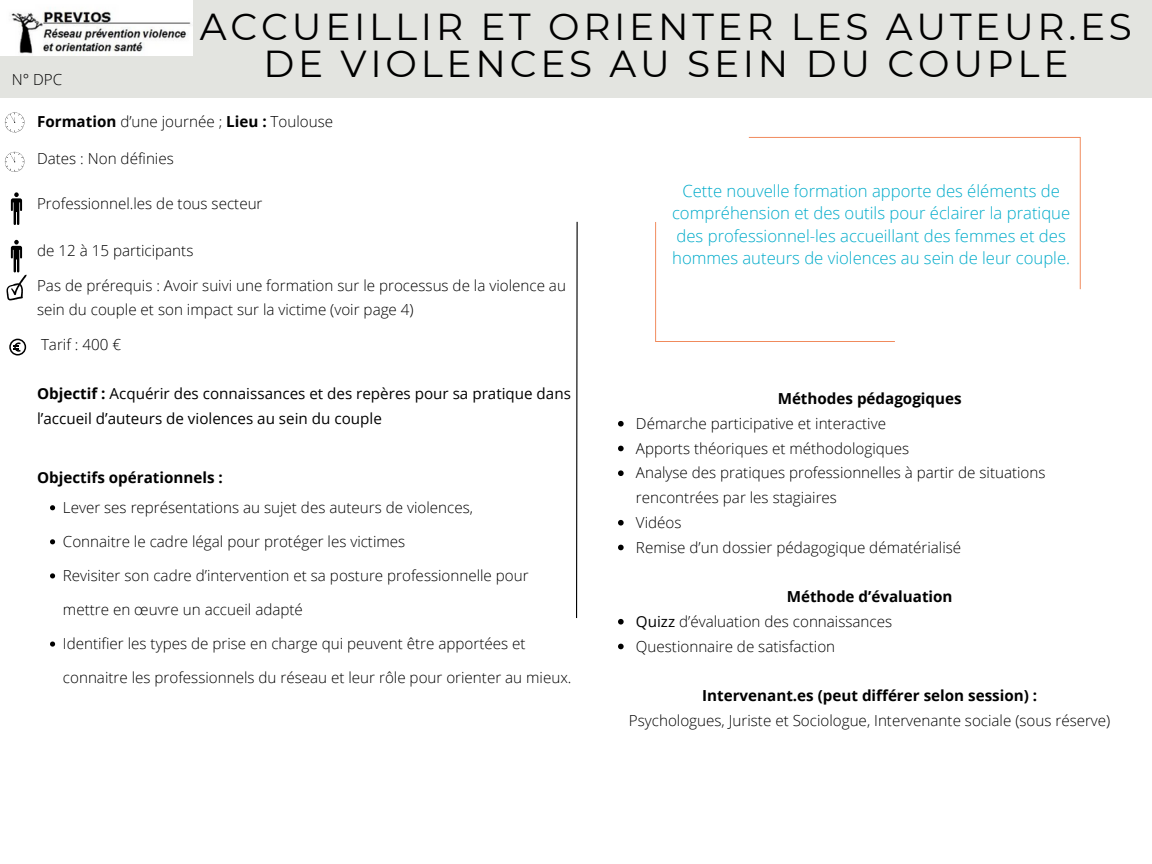
<style>
.page{position:relative;width:1152px;height:864px;background:#fff}
.page>*{position:absolute;margin:0;border:0;box-sizing:border-box;transform-origin:0 0}
.t1{font:37.5px/37.2px "Montserrat";letter-spacing:.1em;color:#000;text-align:center}
.t2{font:300 16.65px/22.5px "Open Sans";color:#01abca;text-align:center}
.t3{font:300 15.15px/24.8px "Open Sans";color:#000}
.t4{font:15.15px/25.5px "Open Sans";color:#000}
.t5{font:700 15.15px "Open Sans";color:#000}
.s1{font-weight:700}
.s2{font-weight:400}
</style>
<div class="page">
<div style="left:0;top:0;width:1152px;height:98px;background:#e3e4e0"></div>
<img style="left:0;top:0;width:192px;height:55px">
<svg style="left:576px;top:221px;width:2px;height:397px"></svg>
<svg style="left:5px;top:112px;width:20px;height:21px"></svg>
<svg style="left:11px;top:192px;width:11px;height:33px"></svg>
<svg style="left:6px;top:240px;width:21px;height:60px"></svg>
<svg style="left:9px;top:339px;width:17px;height:17px"></svg>
<svg style="left:5px;top:152px;width:20px;height:20px"></svg>
<svg style="left:655px;top:222px;width:240px;height:120px"></svg>
<svg style="left:749px;top:137px;width:332px;height:152px"></svg>
<svg style="left:50px;top:505px;width:5px;height:5px"></svg>
<svg style="left:50px;top:539px;width:5px;height:5px"></svg>
<svg style="left:50px;top:573px;width:5px;height:5px"></svg>
<svg style="left:50px;top:642px;width:5px;height:5px"></svg>
<svg style="left:618px;top:421px;width:6px;height:6px"></svg>
<svg style="left:618px;top:446px;width:6px;height:5px"></svg>
<svg style="left:618px;top:470px;width:6px;height:6px"></svg>
<svg style="left:618px;top:520px;width:6px;height:6px"></svg>
<svg style="left:618px;top:545px;width:6px;height:5px"></svg>
<svg style="left:618px;top:619px;width:6px;height:6px"></svg>
<svg style="left:618px;top:644px;width:6px;height:5px"></svg>
<h1 class="t1" style="left:200px;top:8px;width:934px">ACCUEILLIR ET ORIENTER LES AUTEUR.ES<br>DE VIOLENCES AU SEIN DU COUPLE</h1>
<p class="t3" style="left:37px;top:109px;width:298px"><span class="s1">Formation</span> d’une journée ; <span class="s1">Lieu :</span> Toulouse</p>
<p class="t3" style="left:37px;top:146px;width:138px">Dates : Non définies</p>
<p class="t3" style="left:37px;top:191px;width:227px">Professionnel.les de tous secteur</p>
<p class="t3" style="left:37px;top:238px;width:158px">de 12 à 15 participants</p>
<p class="t3" style="left:37px;top:274px;width:530px;line-height:23.5px">Pas de prérequis : Avoir suivi une formation sur le processus de la violence au sein du couple et son impact sur la victime (voir page 4)</p>
<p class="t3" style="left:41px;top:332px;width:82px">Tarif : 400 €</p>
<p class="t4" style="left:37px;top:380px;width:535px"><span class="s1">Objectif :</span> Acquérir des connaissances et des repères pour sa pratique dans l’accueil d’auteurs de violences au sein du couple</p>
<p class="t3" style="left:12px;top:67px;width:52px">N° DPC</p>
<p class="t2" style="left:672px;top:179px;width:400px">Cette nouvelle formation apporte des éléments de compréhension et des outils pour éclairer la pratique des professionnel-les accueillant des femmes et des hommes auteurs de violences au sein de leur couple.</p>
<p class="t5" style="left:778px;top:388px;width:186px">Méthodes pédagogiques</p>
<p class="t3" style="left:636px;top:411px;width:411px">Démarche participative et interactive<br>Apports théoriques et méthodologiques<br>Analyse des pratiques professionnelles à partir de situations rencontrées par les stagiaires<br>Vidéos<br>Remise d’un dossier pédagogique dématérialisé</p>
<p class="t3" style="left:636px;top:584px;width:318px;text-indent:151px"><span class="s1">Méthode d’évaluation<br></span><span class="s2">Quizz</span> d’évaluation des connaissances<br>Questionnaire de satisfaction</p>
<p class="t5" style="left:702px;top:685px;width:337px">Intervenant.es (peut différer selon session) :</p>
<p class="t3" style="left:629px;top:708px;width:483px">Psychologues, Juriste et Sociologue, Intervenante sociale (sous réserve)</p>
<p class="t5" style="left:37px;top:467px;width:187px">Objectifs opérationnels :</p>
<p class="t3" style="left:63px;top:494px;width:412px">Lever ses représentations au sujet des auteurs de violences,</p>
<p class="t3" style="left:63px;top:528px;width:344px">Connaitre le cadre légal pour protéger les victimes</p>
<p class="t3" style="left:63px;top:563px;width:467px">Revisiter son cadre d’intervention et sa posture professionnelle pour</p>
<p class="t3" style="left:63px;top:597px;width:242px">mettre en œuvre un accueil adapté</p>
<p class="t3" style="left:63px;top:631px;width:464px">Identifier les types de prise en charge qui peuvent être apportées et</p>
<p class="t3" style="left:63px;top:665px;width:510px">connaitre les professionnels du réseau et leur rôle pour orienter au mieux.</p>
</div>
